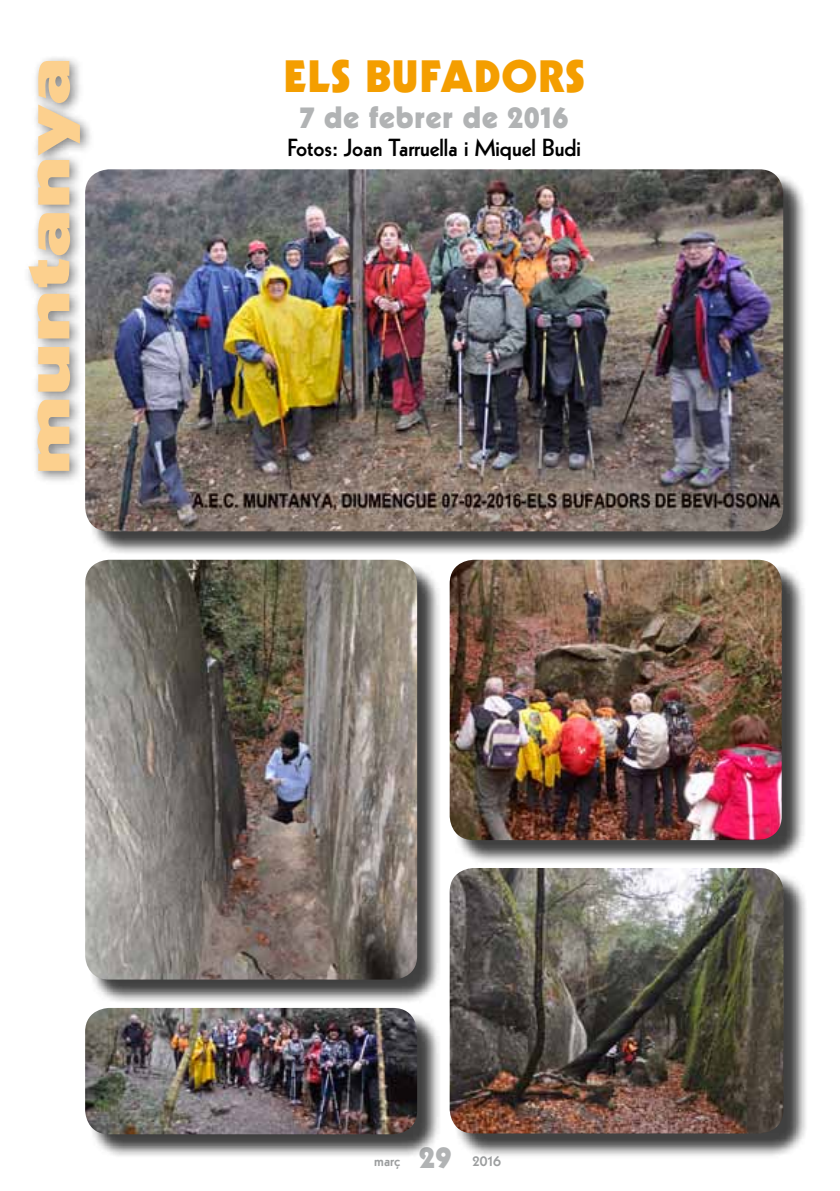
<style>
.page{position:relative;width:840px;height:1191px;background:#fff}
.page>*{position:absolute;margin:0;border:0;box-sizing:border-box;transform-origin:0 0}
.t1{font:900 60px "Kabel";color:#fcd08e;scale:1.65 1}
.t2{font:900 44px "Kabel";letter-spacing:.025em;color:#f49e00}
.t3{font:900 30px "Kabel";letter-spacing:.03em;color:#b1b3b4}
.t4{font:800 24px "Kabel";color:#000}
.t5{font:800 16px "Kabel";color:#9c9e9f}
.s1{font-weight:900;font-size:30px;color:#b1b3b4}
</style>
<div class="page">
<div style="left:21px;top:54px;width:72px;height:431px;background:#000;opacity:.5"></div>
<div style="left:88px;top:172px;width:719px;height:384px;background:#000;opacity:.75"></div>
<img style="left:85px;top:169px;width:697px;height:362px">
<div style="left:88px;top:563px;width:354px;height:441px;background:#000;opacity:.75"></div>
<img style="left:85px;top:560px;width:332px;height:419px">
<div style="left:88px;top:1011px;width:354px;height:148px;background:#000;opacity:.75"></div>
<img style="left:85px;top:1008px;width:332px;height:126px">
<div style="left:452px;top:563px;width:354px;height:302px;background:#000;opacity:.75"></div>
<img style="left:449px;top:560px;width:332px;height:280px">
<div style="left:452px;top:871px;width:356px;height:287px;background:#000;opacity:.75"></div>
<img style="left:449px;top:868px;width:334px;height:265px">
<h1 class="t1" style="left:10px;top:475px;width:255px;rotate:-90deg">muntanya</h1>
<h2 class="t2" style="left:283px;top:48px;width:302px">ELS BUFADORS</h2>
<p class="t3" style="left:300px;top:98px;width:270px">7 de febrer de 2016</p>
<p class="t4" style="left:287px;top:133px;width:295px">Fotos: Joan Tarruella i Miquel Budi</p>
<p class="t5" style="left:374px;top:1151px;width:128px">març <span class="s1">29</span> 2016</p>
</div>
